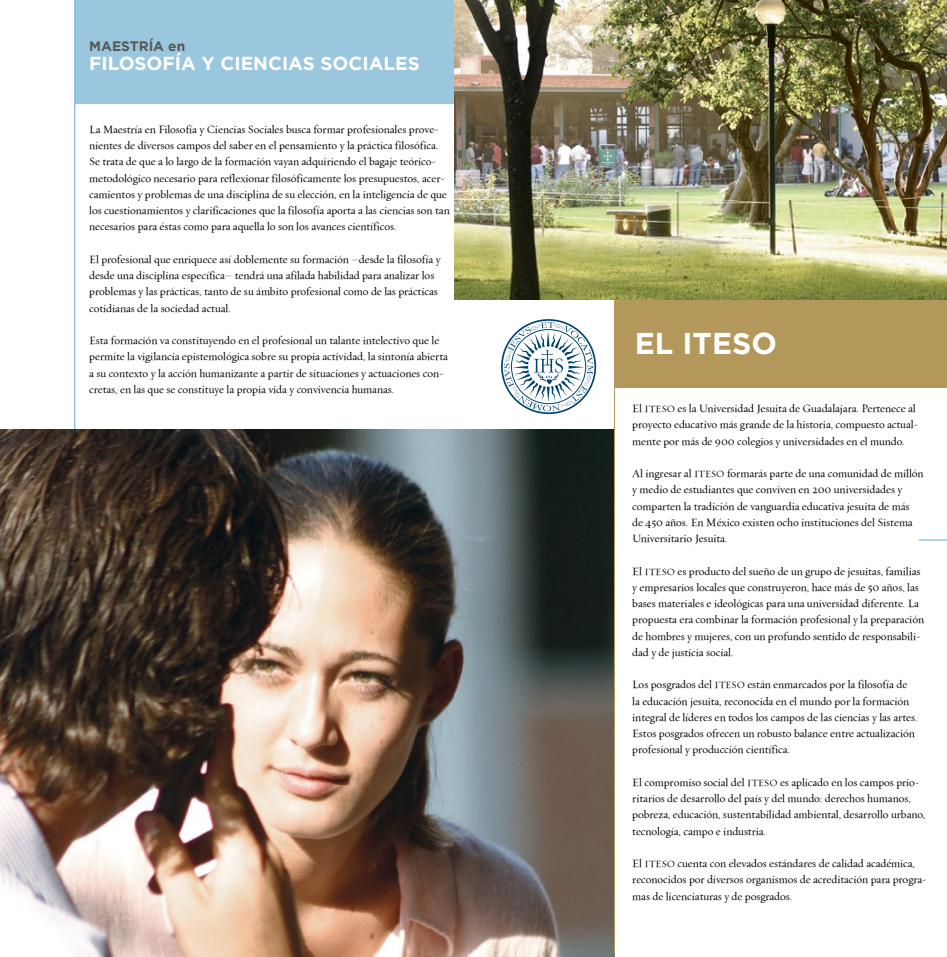
<style>
.page{position:relative;width:947px;height:957px;background:#fff}
.page>*{position:absolute;margin:0;border:0;box-sizing:border-box;transform-origin:0 0}
.t1{font:700 30px "Gotham";color:#fff}
.t2{font:700 18.75px "Gotham";color:#fff}
.t3{font:700 13.75px "Gotham";color:#58595b}
.t4{font:11.25px/16.2px "Requiem Text HTF Roman";letter-spacing:-.005em;color:#000}
.s1{font-size:9.62px}
</style>
<div class="page">
<div style="left:75px;top:0;width:413px;height:104px;background:#9ac7de"></div>
<hr style="left:74px;top:0;width:1px;height:465px;background:#6ca8d0">
<img style="left:0;top:429px;width:488px;height:528px">
<img style="left:454px;top:429px;width:160px;height:527px">
<div style="left:614px;top:299px;width:332px;height:89px;background:#b4975a"></div>
<hr style="left:614px;top:299px;width:1px;height:654px;background:#b4975a">
<img style="left:454px;top:0;width:492px;height:299px">
<svg style="left:501px;top:319px;width:95px;height:95px"></svg>
<svg style="left:918px;top:540px;width:28px;height:1px"></svg>
<svg style="left:918px;top:207px;width:28px;height:1px"></svg>
<p class="t3" style="left:89px;top:38px;width:98px">MAESTRÍA en</p>
<h2 class="t2" style="left:89px;top:52px;width:332px">FILOSOFÍA Y CIENCIAS SOCIALES</h2>
<p class="t4" style="left:89px;top:121px;width:362px">La Maestría en Filosofía y Ciencias Sociales busca formar profesionales prove&shy;nientes de diversos campos del saber en el pensamiento y la práctica filosófica.<br>Se trata de que a lo largo de la formación vayan adquiriendo el bagaje teórico&shy;metodológico necesario para reflexionar filosóficamente los presupuestos, acer&shy;camientos y problemas de una disciplina de su elección, en la inteligencia de que los cuestionamientos y clarificaciones que la filosofía aporta a las ciencias son tan necesarios para éstas como para aquella lo son los avances científicos.</p>
<p class="t4" style="left:89px;top:251px;width:353px">El profesional que enriquece así doblemente su formación –desde la filosofía y desde una disciplina específica– tendrá una afilada habilidad para analizar los problemas y las prácticas, tanto de su ámbito profesional como de las prácticas cotidianas de la sociedad actual.</p>
<p class="t4" style="left:89px;top:333px;width:360px">Esta formación va constituyendo en el profesional un talante intelectivo que le permite la vigilancia epistemológica sobre su propia actividad, la sintonía abierta a su contexto y la acción humanizante a partir de situaciones y actuaciones con&shy;cretas, en las que se constituye la propia vida y convivencia humanas.</p>
<h1 class="t1" style="left:634px;top:326px;width:143px">EL ITESO</h1>
<p class="t4" style="left:632px;top:400px;width:287px">El <span class="s1">ITESO</span> es la Universidad Jesuita de Guadalajara. Pertenece al proyecto educativo más grande de la historia, compuesto actual&shy;mente por más de 900 colegios y universidades en el mundo.</p>
<p class="t4" style="left:632px;top:465px;width:293px">Al ingresar al <span class="s1">ITESO</span> formarás parte de una comunidad de millón y medio de estudiantes que conviven en 200 universidades y comparten la tradición de vanguardia educativa jesuita de más<br>de 450 años. En México existen ocho instituciones del Sistema Universitario Jesuita.</p>
<p class="t4" style="left:632px;top:563px;width:293px">El <span class="s1">ITESO</span> es producto del sueño de un grupo de jesuitas, familias y empresarios locales que construyeron, hace más de 50 años, las bases materiales e ideológicas para una universidad diferente. La propuesta era combinar la formación profesional y la preparación de hombres y mujeres, con un profundo sentido de responsabili&shy;dad y de justicia social.</p>
<p class="t4" style="left:632px;top:677px;width:286px">Los posgrados del <span class="s1">ITESO</span> están enmarcados por la filosofía de la educación jesuita, reconocida en el mundo por la formación integral de líderes en todos los campos de las ciencias y las artes.<br>Estos posgrados ofrecen un robusto balance entre actualización profesional y producción científica.</p>
<p class="t4" style="left:632px;top:774px;width:294px">El compromiso social del <span class="s1">ITESO</span> es aplicado en los campos prio&shy;ritarios de desarrollo del país y del mundo: derechos humanos, pobreza, educación, sustentabilidad ambiental, desarrollo urbano, tecnología, campo e industria.</p>
<p class="t4" style="left:632px;top:855px;width:296px">El <span class="s1">ITESO</span> cuenta con elevados estándares de calidad académica, reconocidos por diversos organismos de acreditación para progra&shy;mas de licenciaturas y de posgrados.</p>
</div>
